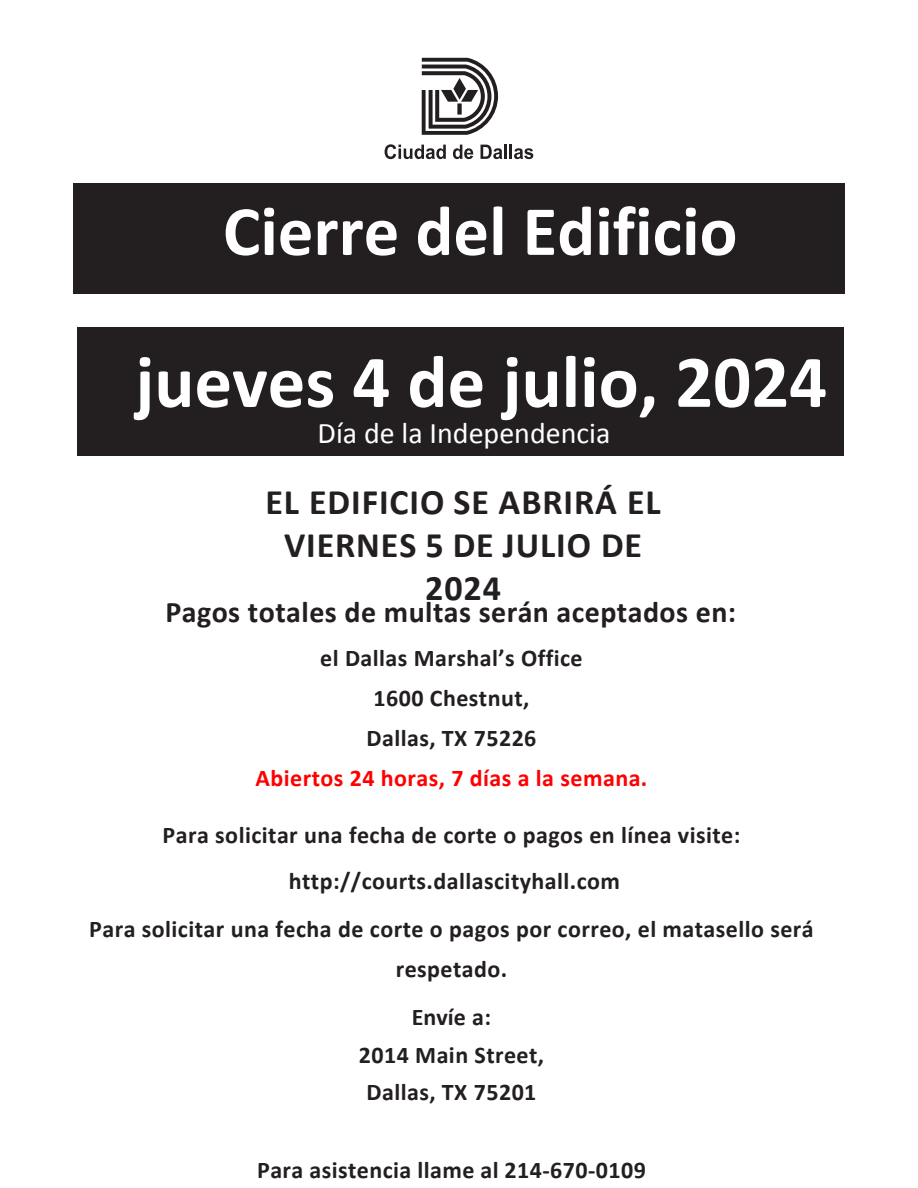
<style>
.page{position:relative;width:918px;height:1188px;background:#fff}
.page>*{position:absolute;margin:0;border:0;box-sizing:border-box;transform-origin:0 0}
.t1{font:700 75px "Calibri";color:#fff}
.t2{font:700 71.25px "Calibri";color:#fff}
.t3{font:700 36px/43.2px "Calibri";letter-spacing:.025em;color:#231f20;text-align:center}
.t4{font:700 30px "Calibri";letter-spacing:.015em;color:#231f20}
.t5{font:30px "Calibri";color:#fff}
.t6{font:700 24px/40px "Calibri";letter-spacing:.02em;color:#231f20;text-align:center}
.t7{font:700 24px "Calibri";letter-spacing:.02em;color:#f00}
</style>
<div class="page">
<svg style="left:385px;top:144px;width:61px;height:15px"></svg>
<svg style="left:453px;top:145px;width:20px;height:14px"></svg>
<svg style="left:481px;top:145px;width:21px;height:14px"></svg>
<hr style="left:504px;top:145px;width:3px;height:14px;background:#231f20">
<svg style="left:510px;top:145px;width:23px;height:14px"></svg>
<svg style="left:422px;top:58px;width:76px;height:77px"></svg>
<div style="left:77px;top:327px;width:766px;height:129px;background:#231f20"></div>
<div style="left:74px;top:183px;width:771px;height:111px;background:#231f20"></div>
<h2 class="t2" style="left:223px;top:181px;width:516px">Cierre del Edificio</h2>
<h1 class="t1" style="left:135px;top:329px;width:694px">jueves 4 de julio, 2024</h1>
<p class="t5" style="left:318px;top:412px;width:294px">Día de la Independencia</p>
<h3 class="t3" style="left:265px;top:479px;width:397px">EL EDIFICIO SE ABRIRÁ EL<br>VIERNES 5 DE JULIO DE<br>2024</h3>
<p class="t4" style="left:165px;top:591px;width:572px">Pagos totales de multas serán aceptados en:</p>
<p class="t6" style="left:320px;top:637px;width:264px">el Dallas Marshal’s Office<br>1600 Chestnut,<br>Dallas, TX 75226</p>
<p class="t7" style="left:256px;top:761px;width:393px">Abiertos 24 horas, 7 días a la semana.</p>
<p class="t6" style="left:163px;top:811px;width:579px;line-height:45.6px">Para solicitar una fecha de corte o pagos en línea visite: http://courts.dallascityhall.com</p>
<p class="t6" style="left:89px;top:908px;width:726px">Para solicitar una fecha de corte o pagos por correo, el matasello será respetado.</p>
<p class="t6" style="left:359px;top:998px;width:187px;line-height:37.2px">Envíe a:<br>2014 Main Street,<br>Dallas, TX 75201</p>
<p class="t6" style="left:257px;top:1149px;width:390px">Para asistencia llame al 214-670-0109</p>
</div>
